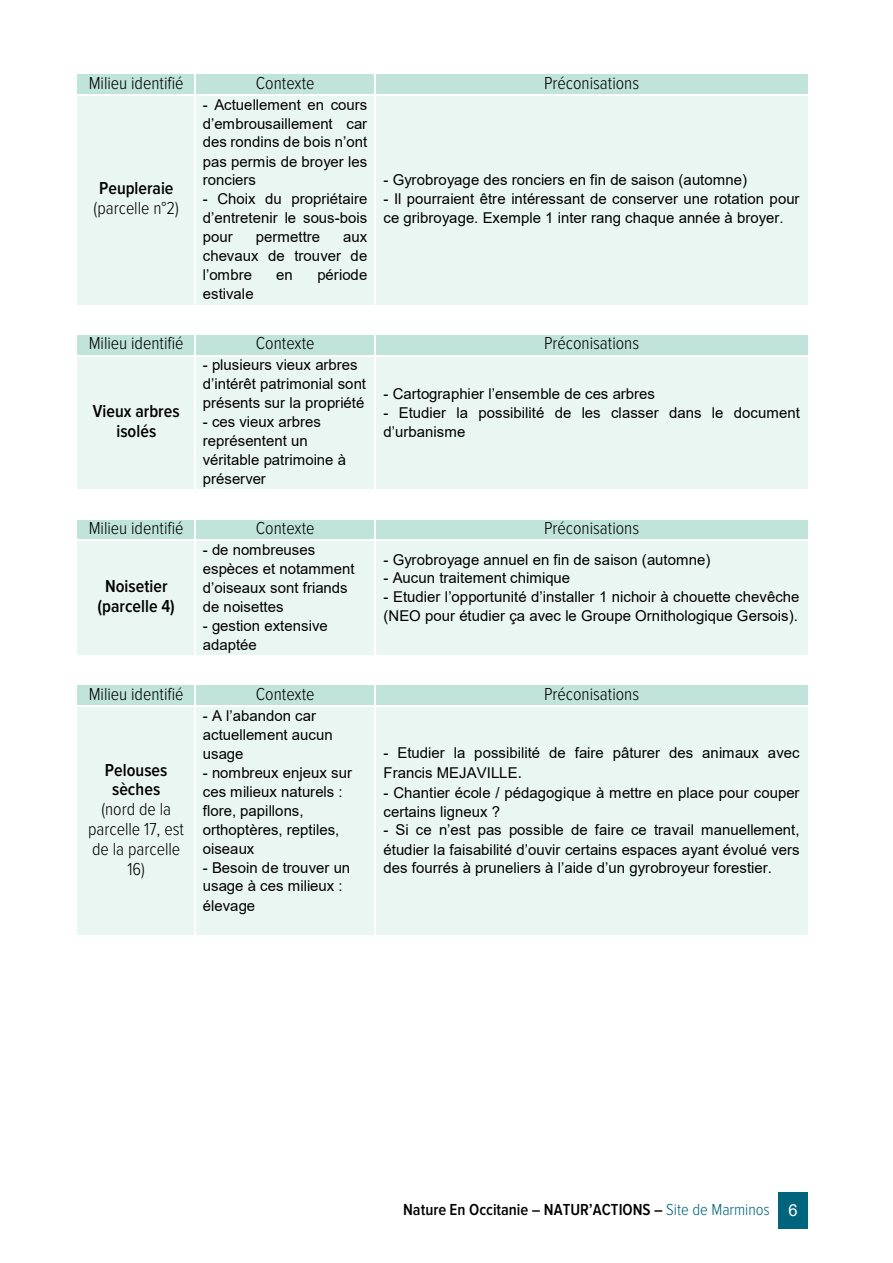
<style>
.page{position:relative;width:893px;height:1263px;background:#fff}
.page>*{position:absolute;margin:0;border:0;box-sizing:border-box;transform-origin:0 0}
.t1{font:300 18px/19.8px "Proxima Nova Cond";color:#000}
.t2{font:600 18px/19.8px "Proxima Nova Cond";letter-spacing:.005em;color:#000;text-align:center}
.t3{font:600 16.5px "Proxima Nova Cond";color:#000}
.t4{font:15px/18.9px "Arial";color:#000}
.s1{font-weight:600}
.s2{font-family:"Times New Roman";font-size:16.5px}
.s3{font-weight:300;color:#00647d}
.s4{font-family:"Arial";font-weight:400;color:#fff}
</style>
<div class="page">
<div style="left:778px;top:1192px;width:30px;height:36px;background:#00647d"></div>
<div style="left:78px;top:74px;width:116px;height:20px;background:#c0e4da"></div>
<div style="left:195px;top:74px;width:180px;height:20px;background:#c0e4da"></div>
<div style="left:376px;top:74px;width:432px;height:20px;background:#c0e4da"></div>
<div style="left:78px;top:96px;width:116px;height:208px;background:#eaf6f2"></div>
<div style="left:195px;top:96px;width:180px;height:208px;background:#eaf6f2"></div>
<div style="left:376px;top:96px;width:432px;height:208px;background:#eaf6f2"></div>
<div style="left:78px;top:335px;width:116px;height:20px;background:#c0e4da"></div>
<div style="left:195px;top:335px;width:180px;height:20px;background:#c0e4da"></div>
<div style="left:376px;top:335px;width:432px;height:20px;background:#c0e4da"></div>
<div style="left:78px;top:356px;width:116px;height:133px;background:#eaf6f2"></div>
<div style="left:195px;top:356px;width:180px;height:133px;background:#eaf6f2"></div>
<div style="left:376px;top:356px;width:432px;height:133px;background:#eaf6f2"></div>
<div style="left:78px;top:520px;width:116px;height:19px;background:#c0e4da"></div>
<div style="left:195px;top:520px;width:180px;height:19px;background:#c0e4da"></div>
<div style="left:376px;top:520px;width:432px;height:19px;background:#c0e4da"></div>
<div style="left:78px;top:541px;width:116px;height:114px;background:#eaf6f2"></div>
<div style="left:195px;top:541px;width:180px;height:114px;background:#eaf6f2"></div>
<div style="left:376px;top:541px;width:432px;height:114px;background:#eaf6f2"></div>
<div style="left:78px;top:685px;width:116px;height:20px;background:#c0e4da"></div>
<div style="left:195px;top:685px;width:180px;height:20px;background:#c0e4da"></div>
<div style="left:376px;top:685px;width:432px;height:20px;background:#c0e4da"></div>
<div style="left:78px;top:707px;width:116px;height:228px;background:#eaf6f2"></div>
<div style="left:195px;top:707px;width:180px;height:228px;background:#eaf6f2"></div>
<div style="left:376px;top:707px;width:432px;height:228px;background:#eaf6f2"></div>
<p class="t1" style="left:89px;top:73px;width:96px">Milieu identifié</p>
<p class="t1" style="left:256px;top:73px;width:60px">Contexte</p>
<p class="t1" style="left:544px;top:73px;width:96px">Préconisations</p>
<p class="t1" style="left:94px;top:179px;width:87px"><span class="s1">Peupleraie </span>(parcelle n°2)</p>
<p class="t4" style="left:203px;top:95px;width:166px;text-align:justify">- Actuellement en cours d’embrousaillement car des rondins de bois n’ont pas permis de broyer les ronciers</p>
<p class="t4" style="left:203px;top:190px;width:166px;text-align:justify">- Choix du propriétaire d’entretenir le sous-bois pour</p>
<p class="t4" style="left:256px;top:228px;width:66px">permettre</p>
<p class="t4" style="left:203px;top:228px;width:166px;text-align:justify;text-indent:140px">aux chevaux de trouver de l’ombre</p>
<p class="t4" style="left:276px;top:265px;width:18px">en</p>
<p class="t4" style="left:317px;top:265px;width:52px">période</p>
<p class="t4" style="left:203px;top:285px;width:52px">estivale</p>
<p class="t4" style="left:384px;top:171px;width:365px">- Gyrobroyage des ronciers en fin de saison (automne)</p>
<p class="t4" style="left:384px;top:190px;width:418px">- Il pourraient être intéressant de conserver une rotation pour ce gribroyage. Exemple 1 inter rang chaque année à broyer.</p>
<p class="t1" style="left:89px;top:334px;width:96px">Milieu identifié</p>
<p class="t1" style="left:256px;top:334px;width:60px">Contexte</p>
<p class="t1" style="left:544px;top:334px;width:96px">Préconisations</p>
<p class="t2" style="left:93px;top:402px;width:88px">Vieux arbres isolés</p>
<p class="t4" style="left:203px;top:355px;width:165px">- plusieurs vieux arbres d’intérêt patrimonial sont présents sur la propriété</p>
<p class="t4" style="left:203px;top:412px;width:145px">- ces vieux arbres représentent un véritable patrimoine à préserver</p>
<p class="t4" style="left:384px;top:384px;width:273px">- Cartographier l’ensemble de ces arbres</p>
<p class="t4" style="left:384px;top:403px;width:418px">- Etudier la possibilité de les classer dans le document d’urbanisme</p>
<p class="t1" style="left:89px;top:519px;width:96px">Milieu identifié</p>
<p class="t1" style="left:256px;top:519px;width:60px">Contexte</p>
<p class="t1" style="left:544px;top:519px;width:96px">Préconisations</p>
<p class="t2" style="left:105px;top:577px;width:64px">Noisetier</p>
<p class="t2" style="left:98px;top:597px;width:79px">(parcelle 4)</p>
<p class="t4" style="left:203px;top:540px;width:153px">- de nombreuses espèces et notamment d’oiseaux sont friands de noisettes</p>
<p class="t4" style="left:203px;top:616px;width:126px">- gestion extensive adaptée</p>
<p class="t4" style="left:384px;top:550px;width:328px">- Gyrobroyage annuel en fin de saison (automne)</p>
<p class="t4" style="left:384px;top:569px;width:188px">- Aucun traitement chimique</p>
<p class="t4" style="left:384px;top:587px;width:417px">- Etudier l’opportunité d’installer 1 nichoir à chouette chevêche (NEO pour étudier ça avec le Groupe Ornithologique Gersois).</p>
<p class="t1" style="left:89px;top:685px;width:96px">Milieu identifié</p>
<p class="t1" style="left:256px;top:685px;width:60px">Contexte</p>
<p class="t1" style="left:544px;top:685px;width:96px">Préconisations</p>
<p class="t2" style="left:105px;top:760px;width:64px">Pelouses sèches</p>
<p class="t1" style="left:88px;top:800px;width:97px;text-align:center">(nord de la parcelle 17, est de la parcelle<br>16)</p>
<p class="t4" style="left:203px;top:706px;width:131px">- A l’abandon car actuellement aucun usage</p>
<p class="t4" style="left:203px;top:763px;width:151px">- nombreux enjeux sur ces milieux naturels : flore, papillons, orthoptères, reptiles, oiseaux</p>
<p class="t4" style="left:203px;top:858px;width:149px">- Besoin de trouver un usage à ces milieux : élevage</p>
<p class="t4" style="left:384px;top:742px;width:417px;line-height:20.1px">- Etudier la possibilité de faire pâturer des animaux avec<br>Francis MEJAVILLE<span class="s2">.</span></p>
<p class="t4" style="left:384px;top:783px;width:417px">- Chantier école / pédagogique à mettre en place pour couper certains ligneux ?</p>
<p class="t4" style="left:384px;top:820px;width:418px;text-align:justify">- Si ce n’est pas possible de faire ce travail manuellement, étudier la faisabilité d’ouvir certains espaces ayant évolué vers des fourrés à pruneliers à l’aide d’un gyrobroyeur forestier.</p>
<p class="t3" style="left:403px;top:1202px;width:396px">Nature En Occitanie – NATUR’ACTIONS – <span class="s3">Site de Marminos</span> <span class="s4">6</span></p>
</div>
